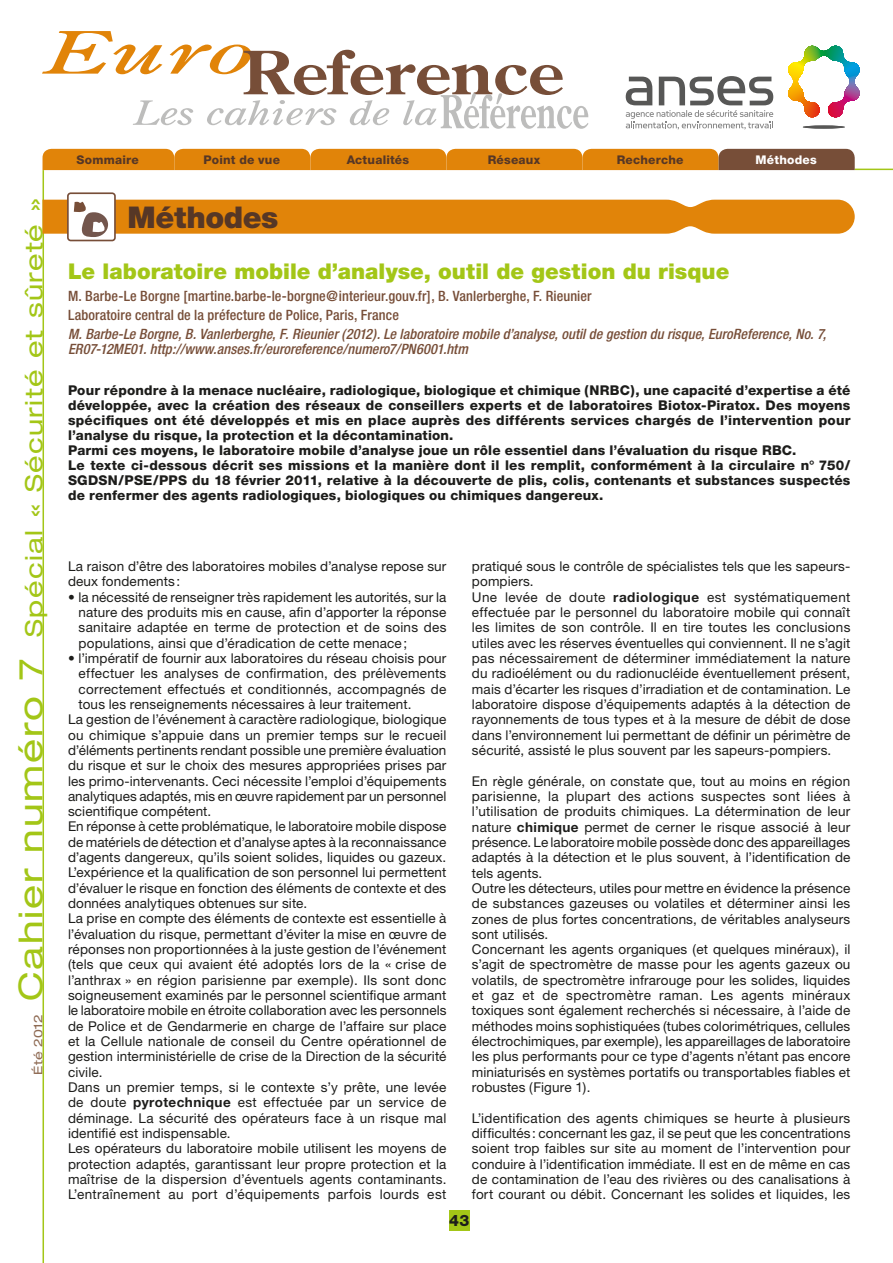
<style>
.page{position:relative;width:893px;height:1263px;background:#fff}
.page>*{position:absolute;margin:0;border:0;box-sizing:border-box;transform-origin:0 0}
.t1{font:900 30px "Helvetica Neue";letter-spacing:-.015em;color:#563726}
.t2{font:expanded 24px "Helvetica Neue";letter-spacing:.05em;color:#a3c617;scale:1.1 1}
.t3{font:900 21.75px "Helvetica Neue";color:#a3c617}
.t4{font:800 15.75px "Helvetica Neue";color:#1d1d1b}
.t5{font:italic 500 condensed 14.25px/15px "Helvetica Neue";letter-spacing:.005em;color:#774e38}
.t6{font:500 condensed 14.25px/19.2px "Helvetica Neue";letter-spacing:.01em;color:#774e38}
.t7{font:13.5px/15.3px "Helvetica Neue";letter-spacing:.01em;color:#1d1d1b}
.t8{font:800 13.5px/15px "Helvetica Neue";letter-spacing:.015em;color:#1d1d1b}
.t9{font:13.5px "Helvetica Neue";letter-spacing:.03em;color:#1d1d1b}
.t10{font:800 12px "Helvetica Neue";letter-spacing:.015em;color:#563726}
.t11{font:800 12px "Helvetica Neue";letter-spacing:.02em;color:#fff}
.t12{font:expanded 12px "Helvetica Neue";color:#8f6b54;scale:1.1 1}
.s1{font-size:33px}
.s2{font-weight:700}
</style>
<div class="page">
<svg style="left:42px;top:31px;width:546px;height:98px"></svg>
<svg style="left:788px;top:45px;width:72px;height:73px"></svg>
<hr style="left:822px;top:82px;width:3px;height:36px;background:#e30614">
<svg style="left:803px;top:125px;width:42px;height:4px"></svg>
<svg style="left:626px;top:76px;width:147px;height:54px"></svg>
<div style="left:449px;top:1210px;width:20px;height:21px;background:#a3c617"></div>
<hr style="left:855px;top:169px;width:38px;height:1px;background:#a3c617">
<svg style="left:43px;top:149px;width:812px;height:21px;background:#cf7c13"></svg>
<hr style="left:43px;top:170px;width:1px;height:1093px;background:#a3c617">
<div style="left:67px;top:192px;width:49px;height:49px;border:2px solid #774e38;border-radius:3px"></div>
<svg style="left:43px;top:200px;width:812px;height:37px;background:#e3942b"></svg>
<h2 class="t2" style="left:19px;top:1000px;width:731px;rotate:-90deg"><span class="s1">Cahier numéro 7</span> Spécial « Sécurité et sûreté »</h2>
<p class="t12" style="left:31px;top:1074px;width:56px;rotate:-90deg">Été 2012</p>
<p class="t10" style="left:77px;top:152px;width:64px">Sommaire</p>
<p class="t10" style="left:204px;top:152px;width:78px">Point de vue</p>
<p class="t10" style="left:347px;top:152px;width:64px">Actualités</p>
<p class="t10" style="left:488px;top:152px;width:54px">Réseaux</p>
<p class="t10" style="left:617px;top:152px;width:68px">Recherche</p>
<h1 class="t1" style="left:128px;top:199px;width:152px">Méthodes</h1>
<p class="t11" style="left:756px;top:152px;width:63px">Méthodes</p>
<h3 class="t3" style="left:68px;top:258px;width:663px">Le laboratoire mobile d’analyse, outil de gestion du risque</h3>
<p class="t6" style="left:68px;top:286px;width:525px">M. Barbe-Le Borgne [martine.barbe-le-borgne@interieur.gouv.fr], B. Vanlerberghe, F. Rieunier<br>Laboratoire central de la préfecture de Police, Paris, France</p>
<p class="t5" style="left:68px;top:326px;width:760px">M. Barbe-Le Borgne, B. Vanlerberghe, F. Rieunier (2012). Le laboratoire mobile d’analyse, outil de gestion du risque, EuroReference, No. 7,<br>ER07-12ME01. http://www.anses.fr/euroreference/numero7/PN6001.htm</p>
<p class="t8" style="left:68px;top:382px;width:784px">Pour répondre à la menace nucléaire, radiologique, biologique et chimique (NRBC), une capacité d’expertise a été développée, avec la création des réseaux de conseillers experts et de laboratoires Biotox-Piratox. Des moyens spécifiques ont été développés et mis en place auprès des différents services chargés de l’intervention pour l’analyse du risque, la protection et la décontamination.<br>Parmi ces moyens, le laboratoire mobile d’analyse joue un rôle essentiel dans l’évaluation du risque RBC.<br>Le texte ci-dessous décrit ses missions et la manière dont il les remplit, conformément à la circulaire n° 750/ SGDSN/PSE/PPS du 18 février 2011, relative à la découverte de plis, colis, contenants et substances suspectés de renfermer des agents radiologiques, biologiques ou chimiques dangereux.</p>
<p class="t7" style="left:68px;top:558px;width:380px">La raison d’être des laboratoires mobiles d’analyse repose sur deux fondements :</p>
<p class="t7" style="left:79px;top:589px;width:369px;text-align:justify;text-indent:-11px">• la nécessité de renseigner très rapidement les autorités, sur la nature des produits mis en cause, afin d’apporter la réponse sanitaire adaptée en terme de protection et de soins des populations, ainsi que d’éradication de cette menace;</p>
<p class="t7" style="left:68px;top:650px;width:380px">• l’impératif de fournir aux laboratoires du réseau choisis pour</p>
<p class="t7" style="left:79px;top:666px;width:369px">effectuer les analyses de confirmation, des prélèvements</p>
<p class="t7" style="left:79px;top:681px;width:369px">correctement effectués et conditionnés, accompagnés de</p>
<p class="t7" style="left:79px;top:696px;width:334px">tous les renseignements nécessaires à leur traitement.</p>
<p class="t7" style="left:68px;top:711px;width:380px">La gestion de l’événement à caractère radiologique, biologique</p>
<p class="t7" style="left:68px;top:727px;width:380px">ou chimique s’appuie dans un premier temps sur le recueil</p>
<p class="t7" style="left:68px;top:742px;width:380px">d’éléments pertinents rendant possible une première évaluation</p>
<p class="t7" style="left:68px;top:757px;width:380px">du risque et sur le choix des mesures appropriées prises par</p>
<p class="t7" style="left:68px;top:773px;width:380px">les primo-intervenants. Ceci nécessite l’emploi d’équipements</p>
<p class="t7" style="left:68px;top:788px;width:380px">analytiques adaptés, mis en œuvre rapidement par un personnel</p>
<p class="t7" style="left:68px;top:803px;width:145px">scientifique compétent.</p>
<p class="t7" style="left:68px;top:819px;width:380px">En réponse à cette problématique, le laboratoire mobile dispose</p>
<p class="t7" style="left:68px;top:834px;width:380px">de matériels de détection et d’analyse aptes à la reconnaissance</p>
<p class="t7" style="left:68px;top:849px;width:380px">d’agents dangereux, qu’ils soient solides, liquides ou gazeux.</p>
<p class="t7" style="left:68px;top:865px;width:380px">L’expérience et la qualification de son personnel lui permettent</p>
<p class="t7" style="left:68px;top:880px;width:380px">d’évaluer le risque en fonction des éléments de contexte et des</p>
<p class="t7" style="left:68px;top:895px;width:241px">données analytiques obtenues sur site.</p>
<p class="t7" style="left:68px;top:911px;width:380px">La prise en compte des éléments de contexte est essentielle à</p>
<p class="t7" style="left:68px;top:926px;width:380px">l’évaluation du risque, permettant d’éviter la mise en œuvre de</p>
<p class="t7" style="left:68px;top:941px;width:380px">réponses non proportionnées à la juste gestion de l’événement</p>
<p class="t7" style="left:68px;top:957px;width:380px">(tels que ceux qui avaient été adoptés lors de la « crise de</p>
<p class="t7" style="left:68px;top:972px;width:380px">l’anthrax » en région parisienne par exemple). Ils sont donc</p>
<p class="t7" style="left:68px;top:987px;width:380px">soigneusement examinés par le personnel scientifique armant</p>
<p class="t7" style="left:68px;top:1003px;width:380px">le laboratoire mobile en étroite collaboration avec les personnels</p>
<p class="t7" style="left:68px;top:1018px;width:380px">de Police et de Gendarmerie en charge de l’affaire sur place</p>
<p class="t7" style="left:68px;top:1033px;width:380px">et la Cellule nationale de conseil du Centre opérationnel de</p>
<p class="t7" style="left:68px;top:1049px;width:380px">gestion interministérielle de crise de la Direction de la sécurité</p>
<p class="t7" style="left:68px;top:1064px;width:36px">civile.</p>
<p class="t7" style="left:68px;top:1079px;width:380px">Dans un premier temps, si le contexte s’y prête, une levée</p>
<p class="t7" style="left:68px;top:1095px;width:380px">de doute <span class="s2">pyrotechnique</span> est effectuée par un service de</p>
<p class="t7" style="left:68px;top:1110px;width:380px">déminage. La sécurité des opérateurs face à un risque mal</p>
<p class="t7" style="left:68px;top:1125px;width:164px">identifié est indispensable.</p>
<p class="t7" style="left:68px;top:1141px;width:380px">Les opérateurs du laboratoire mobile utilisent les moyens de</p>
<p class="t7" style="left:68px;top:1156px;width:380px">protection adaptés, garantissant leur propre protection et la</p>
<p class="t7" style="left:68px;top:1171px;width:380px">maîtrise de la dispersion d’éventuels agents contaminants.</p>
<p class="t9" style="left:68px;top:1186px;width:380px">L’entraînement au port d’équipements parfois lourds est</p>
<p class="t7" style="left:472px;top:558px;width:380px">pratiqué sous le contrôle de spécialistes tels que les sapeurs&shy;pompiers.<br>Une levée de doute <span class="s2">radiologique</span> est systématiquement effectuée par le personnel du laboratoire mobile qui connaît les limites de son contrôle. Il en tire toutes les conclusions utiles avec les réserves éventuelles qui conviennent. Il ne s’agit pas nécessairement de déterminer immédiatement la nature du radioélément ou du radionucléide éventuellement présent, mais d’écarter les risques d’irradiation et de contamination. Le laboratoire dispose d’équipements adaptés à la détection de rayonnements de tous types et à la mesure de débit de dose dans l’environnement lui permettant de définir un périmètre de sécurité, assisté le plus souvent par les sapeurs-pompiers.</p>
<p class="t7" style="left:472px;top:773px;width:380px">En règle générale, on constate que, tout au moins en région parisienne, la plupart des actions suspectes sont liées à l’utilisation de produits chimiques. La détermination de leur nature <span class="s2">chimique</span> permet de cerner le risque associé à leur présence. Le laboratoire mobile possède donc des appareillages adaptés à la détection et le plus souvent, à l’identification de tels agents.<br>Outre les détecteurs, utiles pour mettre en évidence la présence de substances gazeuses ou volatiles et déterminer ainsi les zones de plus fortes concentrations, de véritables analyseurs sont utilisés.<br>Concernant les agents organiques (et quelques minéraux), il s’agit de spectromètre de masse pour les agents gazeux ou volatils, de spectromètre infrarouge pour les solides, liquides et gaz et de spectromètre raman. Les agents minéraux toxiques sont également recherchés si nécessaire, à l’aide de méthodes moins sophistiquées (tubes colorimétriques, cellules électrochimiques, par exemple), les appareillages de laboratoire les plus performants pour ce type d’agents n’étant pas encore miniaturisés en systèmes portatifs ou transportables fiables et robustes (Figure 1).</p>
<p class="t7" style="left:472px;top:1110px;width:380px;text-align:justify">L’identification des agents chimiques se heurte à plusieurs difficultés: concernant les gaz, il se peut que les concentrations soient trop faibles sur site au moment de l’intervention pour conduire à l’identification immédiate. Il est en de même en cas de contamination de l’eau des rivières ou des canalisations à fort courant ou débit. Concernant les solides et liquides, les</p>
<p class="t4" style="left:449px;top:1211px;width:22px">43</p>
</div>
